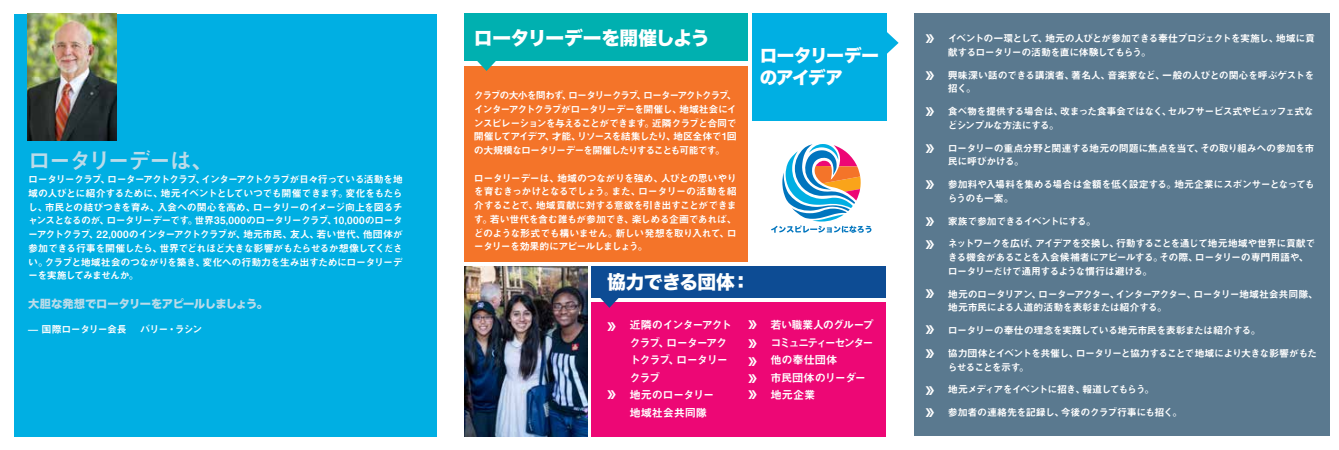
<style>
.page{position:relative;width:1339px;height:450px;background:#fff}
.page>*{position:absolute;margin:0;border:0;box-sizing:border-box;transform-origin:0 0}
.t1{font:22.5px "Midashi Go Pr 6 N MB31";letter-spacing:-.09em;color:#bbdbe9}
.t2{font:18.75px "Hira Kaku Std W8";letter-spacing:-.025em;color:#fff}
.t3{font:17.5px/22.5px "Hira Kaku Std W8";letter-spacing:-.04em;color:#fff}
.t4{font:11.25px/17.5px "Midashi Go Pr 6 N MB31";letter-spacing:-.09em;color:#fff}
.t5{font:11.25px "Hira Kaku Std W8";letter-spacing:-.04em;color:#bbdbe9}
.t6{font:11.25px "Midashi Go Pr 6 N MB31";letter-spacing:-.115em;color:#fff}
.t7{font:11.25px "Midashi Go Pr 6 N MB31";letter-spacing:-.11em;color:#fff}
.t8{font:11.25px "Midashi Go Pr 6 N MB31";letter-spacing:-.065em;color:#fff}
.t9{font:11.25px "Midashi Go Pr 6 N MB31";letter-spacing:-.02em;color:#fff}
.t10{font:10px/13.8px "Midashi Go Pr 6 N MB31";letter-spacing:-.06em;color:#fff}
.t11{font:10px/13.8px "Midashi Go Pr 6 N MB31";letter-spacing:-.035em;color:#fff}
.t12{font:10px "Midashi Go Pr 6 N MB31";letter-spacing:-.09em;color:#fff}
.s1{font-size:16.25px}
</style>
<div class="page">
<div style="left:914px;top:14px;width:416px;height:422px;background:#5a798f"></div>
<div style="left:14px;top:14px;width:422px;height:422px;background:#00afe3"></div>
<img style="left:28px;top:13px;width:88px;height:127px">
<svg style="left:886px;top:26px;width:12px;height:34px"></svg>
<div style="left:591px;top:302px;width:295px;height:134px;background:#ed0775"></div>
<svg style="left:600px;top:298px;width:19px;height:10px"></svg>
<div style="left:464px;top:66px;width:284px;height:196px;background:#f47429"></div>
<div style="left:592px;top:266px;width:294px;height:32px;background:#0d4c94"></div>
<div style="left:464px;top:13px;width:284px;height:48px;background:#00b0b0"></div>
<img style="left:464px;top:266px;width:124px;height:170px">
<div style="left:752px;top:13px;width:134px;height:108px;background:#00afe3"></div>
<svg style="left:477px;top:61px;width:19px;height:10px"></svg>
<svg style="left:771px;top:144px;width:100px;height:89px"></svg>
<h1 class="t1" style="left:28px;top:143px;width:187px">ロータリーデーは、</h1>
<p class="t10" style="left:28px;top:172px;width:376px;text-align:justify">ロータリークラブ、ローターアクトクラブ、インターアクトクラブが日々行っている活動を地域の人びとに紹介するために、地元イベントとしていつでも開催できます。変化をもたらし、市民との結びつきを育み、入会への関心を高め、ロータリーのイメージ向上を図るチャンスとなるのが、ロータリーデーです。世界35,000のロータリークラブ、10,000のローターアクトクラブ、22,000のインターアクトクラブが、地元市民、友人、若い世代、他団体が参加できる行事を開催したら、世界でどれほど大きな影響がもたらせるか想像してください。クラブと地域社会のつながりを築き、変化への行動力を生み出すためにロータリーデーを実施してみませんか。</p>
<p class="t5" style="left:28px;top:297px;width:241px">大胆な発想でロータリーをアピールしましょう。</p>
<p class="t10" style="left:28px;top:322px;width:176px">— 国際ロータリー会長　バリー・ラシン</p>
<h2 class="t2" style="left:474px;top:28px;width:237px">ロータリーデーを開催しよう</h2>
<h3 class="t3" style="left:760px;top:44px;width:121px">ロータリーデーのアイデア</h3>
<p class="t10" style="left:474px;top:88px;width:264px;text-align:justify">クラブの大小を問わず、ロータリークラブ、ローターアクトクラブ、インターアクトクラブがロータリーデーを開催し、地域社会にインスピレーションを与えることができます。近隣クラブと合同で開催してアイデア、才能、リソースを結集したり、地区全体で1回の大規模なロータリーデーを開催したりすることも可能です。</p>
<p class="t10" style="left:474px;top:170px;width:264px;text-align:justify">ロータリーデーは、地域のつながりを強め、人びとの思いやりを育むきっかけとなるでしょう。また、ロータリーの活動を紹介することで、地域貢献に対する意欲を引き出すことができます。若い世代を含む誰もが参加でき、楽しめる企画であれば、どのような形式でも構いません。新しい発想を取り入れて、ロータリーを効果的にアピールしましょう。</p>
<h2 class="t2" style="left:607px;top:272px;width:145px">協力できる団体：</h2>
<p class="t6" style="left:607px;top:316px;width:126px"><span class="s1">»</span> 近隣のインターアクト</p>
<p class="t6" style="left:629px;top:334px;width:99px">クラブ、ローターアク</p>
<p class="t7" style="left:629px;top:351px;width:100px">トクラブ、ロータリー</p>
<p class="t4" style="left:629px;top:368px;width:32px">クラブ</p>
<p class="t8" style="left:607px;top:386px;width:120px"><span class="s1">»</span> 地元のロータリー　</p>
<p class="t9" style="left:629px;top:404px;width:79px">地域社会共同隊</p>
<p class="t4" style="left:748px;top:316px;width:127px"><span class="s1">»</span> 若い職業人のグループ<span class="s1">»</span> コミュニティーセンター<span class="s1">»</span> 他の奉仕団体<br><span class="s1">»</span> 市民団体のリーダー<span class="s1">»</span> 地元企業</p>
<p class="t10" style="left:948px;top:31px;width:369px;text-indent:-22px"><span class="s1">»</span> イベントの一環として、地元の人びとが参加できる奉仕プロジェクトを実施し、地域に貢献するロータリーの活動を直に体験してもらう。</p>
<p class="t11" style="left:948px;top:67px;width:368px;text-indent:-22px"><span class="s1">»</span> 興味深い話のできる講演者、著名人、音楽家など、一般の人びとの関心を呼ぶゲストを招く。</p>
<p class="t10" style="left:948px;top:104px;width:367px;text-indent:-22px"><span class="s1">»</span> 食べ物を提供する場合は、改まった食事会ではなく、セルフサービス式やビュッフェ式などシンプルな方法にする。</p>
<p class="t10" style="left:948px;top:140px;width:368px;text-indent:-22px"><span class="s1">»</span> ロータリーの重点分野と関連する地元の問題に焦点を当て、その取り組みへの参加を市民に呼びかける。</p>
<p class="t10" style="left:948px;top:177px;width:368px;text-indent:-22px"><span class="s1">»</span> 参加料や入場料を集める場合は金額を低く設定する。地元企業にスポンサーとなってもらうのも一案。</p>
<p class="t10" style="left:925px;top:213px;width:172px"><span class="s1">»</span> 家族で参加できるイベントにする。</p>
<p class="t10" style="left:948px;top:236px;width:372px;text-indent:-22px"><span class="s1">»</span> ネットワークを広げ、アイデアを交換し、行動することを通じて地元地域や世界に貢献できる機会があることを入会候補者にアピールする。その際、ロータリーの専門用語や、　ロータリーだけで通用するような慣行は避ける。</p>
<p class="t10" style="left:948px;top:286px;width:372px;text-indent:-22px"><span class="s1">»</span> 地元のロータリアン、ローターアクター、インターアクター、ロータリー地域社会共同隊、地元市民による人道的活動を表彰または紹介する。</p>
<p class="t10" style="left:925px;top:323px;width:337px"><span class="s1">»</span> ロータリーの奉仕の理念を実践している地元市民を表彰または紹介する。</p>
<p class="t10" style="left:948px;top:346px;width:371px;text-indent:-22px"><span class="s1">»</span> 協力団体とイベントを共催し、ロータリーと協力することで地域により大きな影響がもたらせることを示す。</p>
<p class="t12" style="left:925px;top:382px;width:231px"><span class="s1">»</span> 地元メディアをイベントに招き、報道してもらう。</p>
<p class="t11" style="left:925px;top:405px;width:259px"><span class="s1">»</span> 参加者の連絡先を記録し、今後のクラブ行事にも招く。</p>
</div>
